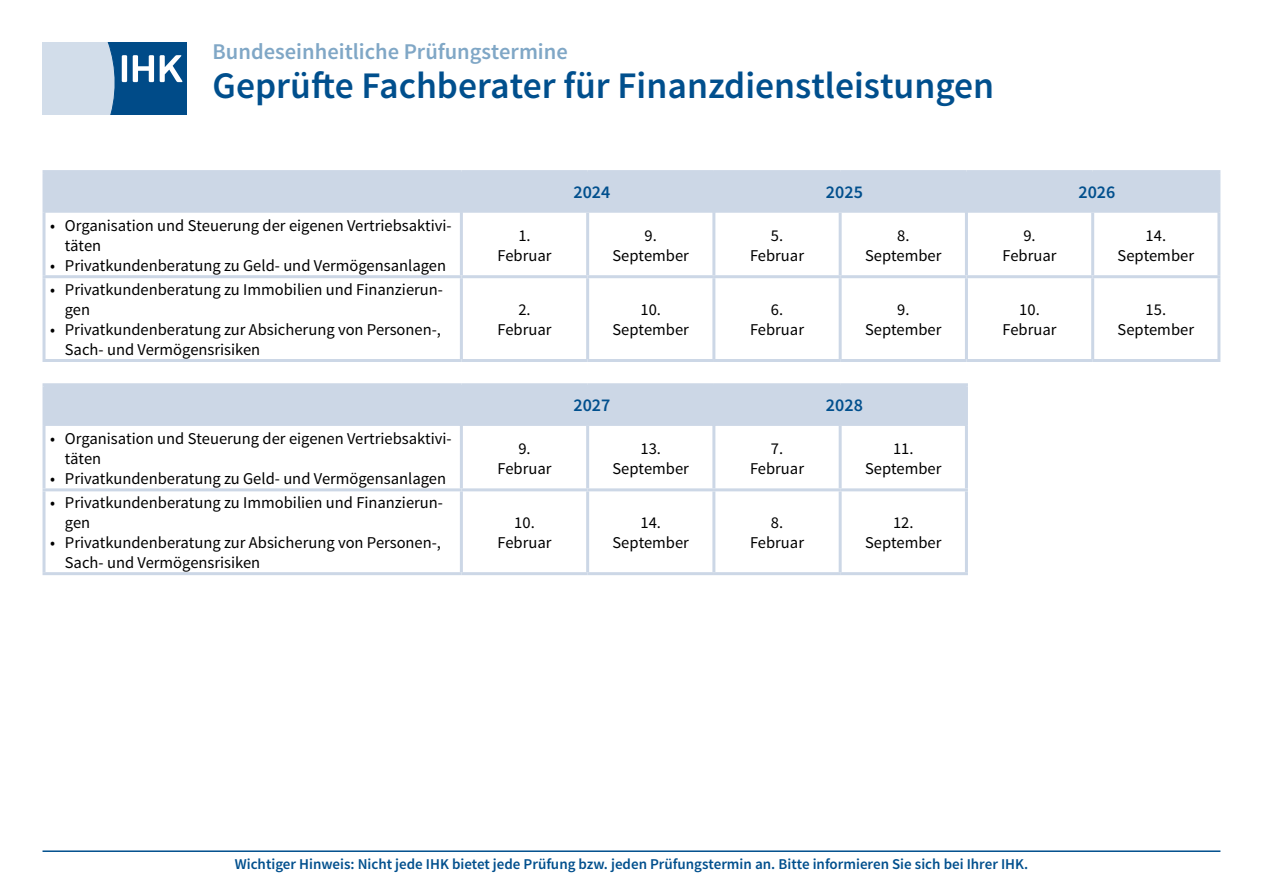
<style>
.page{position:relative;width:1263px;height:893px;background:#fff}
.page>*{position:absolute;margin:0;border:0;box-sizing:border-box;transform-origin:0 0}
.t1{font:600 37.5px "Source Sans Pro";color:#004f8d}
.t2{font:600 22.5px "Source Sans Pro";color:#80a7c6}
.t3{font:600 18px "Source Sans Pro";color:#004f8d}
.t4{font:16.5px/19.8px "Source Sans Pro";color:#000;text-align:center}
.t5{font:600 15px "Source Sans Pro";color:#004f8d}
</style>
<div class="page">
<svg style="left:43px;top:43px;width:144px;height:72px;background:#7aa0c1"></svg>
<div style="left:46px;top:173px;width:1171px;height:40px;background:#ccd7e6"></div>
<hr style="left:43px;top:170px;width:418px;height:3px;background:#ccd7e6">
<hr style="left:43px;top:173px;width:3px;height:40px;background:#ccd7e6">
<hr style="left:461px;top:170px;width:127px;height:3px;background:#ccd7e6">
<hr style="left:460px;top:173px;width:3px;height:40px;background:#ccd7e6">
<hr style="left:588px;top:170px;width:126px;height:3px;background:#ccd7e6">
<hr style="left:714px;top:170px;width:126px;height:3px;background:#ccd7e6">
<hr style="left:712px;top:173px;width:3px;height:40px;background:#ccd7e6">
<hr style="left:840px;top:170px;width:126px;height:3px;background:#ccd7e6">
<hr style="left:966px;top:170px;width:127px;height:3px;background:#ccd7e6">
<hr style="left:965px;top:173px;width:3px;height:40px;background:#ccd7e6">
<hr style="left:1093px;top:170px;width:127px;height:3px;background:#ccd7e6">
<hr style="left:1217px;top:173px;width:3px;height:40px;background:#ccd7e6">
<hr style="left:460px;top:213px;width:3px;height:62px;background:#ccd7e6">
<hr style="left:586px;top:213px;width:3px;height:62px;background:#ccd7e6">
<hr style="left:965px;top:213px;width:3px;height:62px;background:#ccd7e6">
<hr style="left:1091px;top:213px;width:3px;height:62px;background:#ccd7e6">
<hr style="left:1217px;top:213px;width:3px;height:62px;background:#ccd7e6">
<hr style="left:43px;top:275px;width:418px;height:3px;background:#ccd7e6">
<hr style="left:461px;top:275px;width:127px;height:3px;background:#ccd7e6">
<hr style="left:460px;top:278px;width:3px;height:81px;background:#ccd7e6">
<hr style="left:588px;top:275px;width:126px;height:3px;background:#ccd7e6">
<hr style="left:586px;top:278px;width:3px;height:81px;background:#ccd7e6">
<hr style="left:714px;top:275px;width:126px;height:3px;background:#ccd7e6">
<hr style="left:840px;top:275px;width:126px;height:3px;background:#ccd7e6">
<hr style="left:966px;top:275px;width:127px;height:3px;background:#ccd7e6">
<hr style="left:965px;top:278px;width:3px;height:81px;background:#ccd7e6">
<hr style="left:1093px;top:275px;width:127px;height:3px;background:#ccd7e6">
<hr style="left:1091px;top:278px;width:3px;height:81px;background:#ccd7e6">
<hr style="left:1217px;top:278px;width:3px;height:81px;background:#ccd7e6">
<hr style="left:43px;top:359px;width:418px;height:3px;background:#ccd7e6">
<hr style="left:461px;top:359px;width:127px;height:3px;background:#ccd7e6">
<hr style="left:588px;top:359px;width:126px;height:3px;background:#ccd7e6">
<hr style="left:714px;top:359px;width:126px;height:3px;background:#ccd7e6">
<hr style="left:840px;top:359px;width:126px;height:3px;background:#ccd7e6">
<hr style="left:966px;top:359px;width:127px;height:3px;background:#ccd7e6">
<hr style="left:1093px;top:359px;width:127px;height:3px;background:#ccd7e6">
<hr style="left:43px;top:213px;width:3px;height:62px;background:#ccd7e6">
<hr style="left:712px;top:213px;width:3px;height:62px;background:#ccd7e6">
<hr style="left:839px;top:213px;width:3px;height:62px;background:#ccd7e6">
<hr style="left:43px;top:278px;width:3px;height:81px;background:#ccd7e6">
<hr style="left:712px;top:278px;width:3px;height:81px;background:#ccd7e6">
<hr style="left:839px;top:278px;width:3px;height:81px;background:#ccd7e6">
<hr style="left:43px;top:850px;width:1177px;height:2px;background:#004f8d">
<div style="left:46px;top:386px;width:919px;height:40px;background:#ccd7e6"></div>
<hr style="left:43px;top:383px;width:418px;height:3px;background:#ccd7e6">
<hr style="left:43px;top:386px;width:3px;height:40px;background:#ccd7e6">
<hr style="left:461px;top:383px;width:127px;height:3px;background:#ccd7e6">
<hr style="left:460px;top:386px;width:3px;height:40px;background:#ccd7e6">
<hr style="left:588px;top:383px;width:126px;height:3px;background:#ccd7e6">
<hr style="left:714px;top:383px;width:126px;height:3px;background:#ccd7e6">
<hr style="left:712px;top:386px;width:3px;height:40px;background:#ccd7e6">
<hr style="left:840px;top:383px;width:128px;height:3px;background:#ccd7e6">
<hr style="left:965px;top:386px;width:3px;height:40px;background:#ccd7e6">
<hr style="left:460px;top:426px;width:3px;height:62px;background:#ccd7e6">
<hr style="left:586px;top:426px;width:3px;height:62px;background:#ccd7e6">
<hr style="left:712px;top:426px;width:3px;height:62px;background:#ccd7e6">
<hr style="left:839px;top:426px;width:3px;height:62px;background:#ccd7e6">
<hr style="left:965px;top:426px;width:3px;height:62px;background:#ccd7e6">
<hr style="left:43px;top:488px;width:418px;height:3px;background:#ccd7e6">
<hr style="left:461px;top:488px;width:127px;height:3px;background:#ccd7e6">
<hr style="left:460px;top:491px;width:3px;height:81px;background:#ccd7e6">
<hr style="left:588px;top:488px;width:126px;height:3px;background:#ccd7e6">
<hr style="left:586px;top:491px;width:3px;height:81px;background:#ccd7e6">
<hr style="left:714px;top:488px;width:126px;height:3px;background:#ccd7e6">
<hr style="left:712px;top:491px;width:3px;height:81px;background:#ccd7e6">
<hr style="left:840px;top:488px;width:128px;height:3px;background:#ccd7e6">
<hr style="left:839px;top:491px;width:3px;height:81px;background:#ccd7e6">
<hr style="left:965px;top:491px;width:3px;height:81px;background:#ccd7e6">
<hr style="left:43px;top:572px;width:418px;height:3px;background:#ccd7e6">
<hr style="left:461px;top:572px;width:127px;height:3px;background:#ccd7e6">
<hr style="left:588px;top:572px;width:126px;height:3px;background:#ccd7e6">
<hr style="left:714px;top:572px;width:126px;height:3px;background:#ccd7e6">
<hr style="left:840px;top:572px;width:128px;height:3px;background:#ccd7e6">
<hr style="left:43px;top:426px;width:3px;height:62px;background:#ccd7e6">
<hr style="left:43px;top:491px;width:3px;height:81px;background:#ccd7e6">
<h2 class="t2" style="left:213px;top:38px;width:357px">Bundeseinheitliche Prüfungstermine</h2>
<h1 class="t1" style="left:213px;top:62px;width:783px">Geprüfte Fachberater für Finanzdienstleistungen</h1>
<p class="t4" style="left:65px;top:216px;width:388px;text-align:left;text-indent:-15px">• Organisation und Steuerung der eigenen Vertriebsaktivi&shy;täten</p>
<p class="t4" style="left:50px;top:256px;width:398px">• Privatkundenberatung zu Geld- und Vermögensanlagen</p>
<p class="t4" style="left:65px;top:280px;width:380px;text-align:left;text-indent:-15px">• Privatkundenberatung zu Immobilien und Finanzierun&shy;gen</p>
<p class="t4" style="left:65px;top:320px;width:378px;text-align:left;text-indent:-15px">• Privatkundenberatung zur Absicherung von Personen-,<br>Sach- und Vermögensrisiken</p>
<p class="t4" style="left:65px;top:429px;width:388px;text-align:left;text-indent:-15px">• Organisation und Steuerung der eigenen Vertriebsaktivi&shy;täten</p>
<p class="t4" style="left:50px;top:469px;width:398px">• Privatkundenberatung zu Geld- und Vermögensanlagen</p>
<p class="t4" style="left:65px;top:493px;width:380px;text-align:left;text-indent:-15px">• Privatkundenberatung zu Immobilien und Finanzierun&shy;gen</p>
<p class="t4" style="left:65px;top:533px;width:378px;text-align:left;text-indent:-15px">• Privatkundenberatung zur Absicherung von Personen-,<br>Sach- und Vermögensrisiken</p>
<p class="t3" style="left:573px;top:181px;width:38px">2024</p>
<p class="t3" style="left:826px;top:181px;width:38px">2025</p>
<p class="t3" style="left:1078px;top:181px;width:38px">2026</p>
<p class="t4" style="left:497px;top:226px;width:56px">1.<br>Februar</p>
<p class="t4" style="left:613px;top:226px;width:78px">9.<br>September</p>
<p class="t4" style="left:750px;top:226px;width:56px">5.<br>Februar</p>
<p class="t4" style="left:865px;top:226px;width:78px">8.<br>September</p>
<p class="t4" style="left:1002px;top:226px;width:56px">9.<br>Februar</p>
<p class="t4" style="left:1118px;top:226px;width:78px">14.<br>September</p>
<p class="t4" style="left:497px;top:300px;width:56px">2.<br>Februar</p>
<p class="t4" style="left:613px;top:300px;width:78px">10.<br>September</p>
<p class="t4" style="left:750px;top:300px;width:56px">6.<br>Februar</p>
<p class="t4" style="left:865px;top:300px;width:78px">9.<br>September</p>
<p class="t4" style="left:1002px;top:300px;width:56px">10.<br>Februar</p>
<p class="t4" style="left:1118px;top:300px;width:78px">15.<br>September</p>
<p class="t3" style="left:573px;top:394px;width:38px">2027</p>
<p class="t3" style="left:826px;top:394px;width:38px">2028</p>
<p class="t4" style="left:497px;top:439px;width:56px">9.<br>Februar</p>
<p class="t4" style="left:613px;top:439px;width:78px">13.<br>September</p>
<p class="t4" style="left:750px;top:439px;width:56px">7.<br>Februar</p>
<p class="t4" style="left:865px;top:439px;width:78px">11.<br>September</p>
<p class="t4" style="left:497px;top:513px;width:56px">10.<br>Februar</p>
<p class="t4" style="left:613px;top:513px;width:78px">14.<br>September</p>
<p class="t4" style="left:750px;top:513px;width:56px">8.<br>Februar</p>
<p class="t4" style="left:865px;top:513px;width:78px">12.<br>September</p>
<p class="t5" style="left:235px;top:854px;width:795px">Wichtiger Hinweis: Nicht jede IHK bietet jede Prüfung bzw. jeden Prüfungstermin an. Bitte informieren Sie sich bei Ihrer IHK.</p>
</div>
